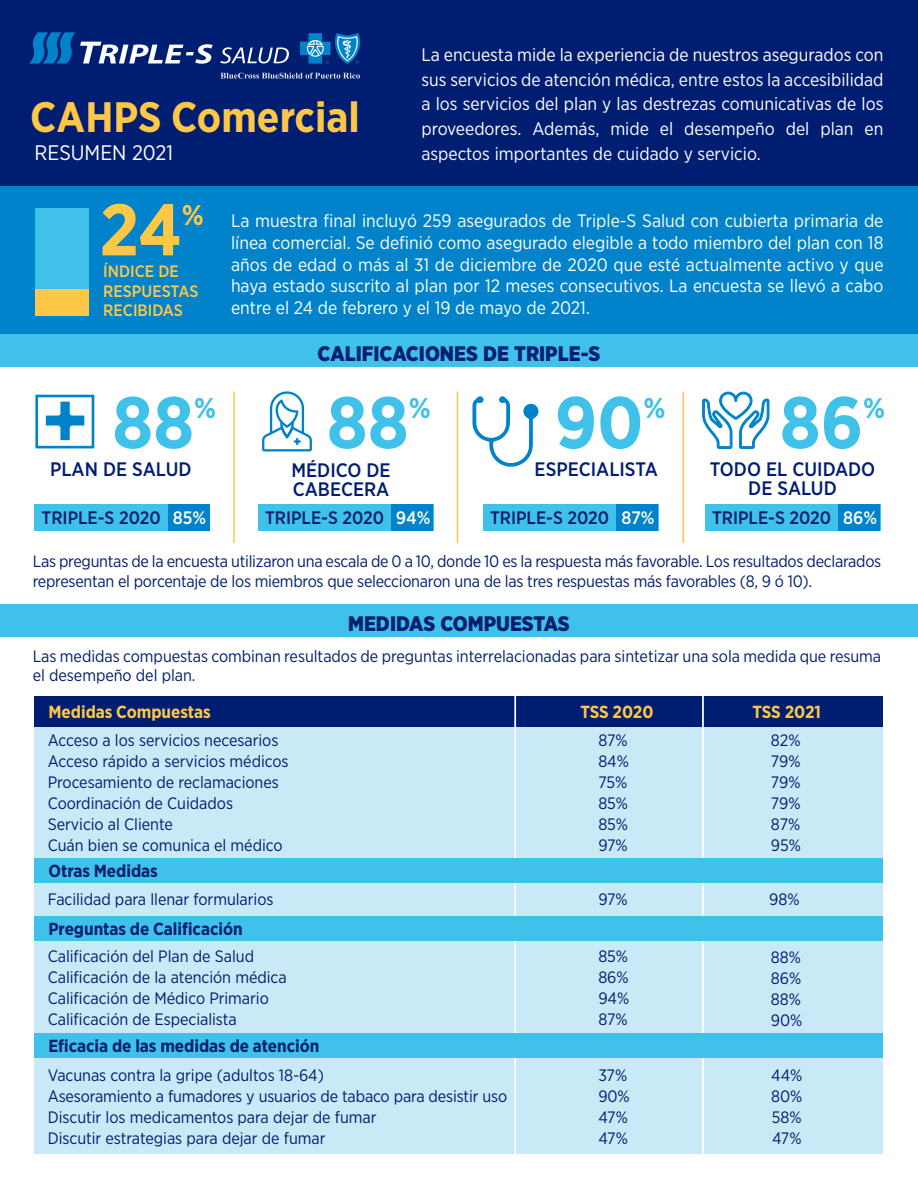
<style>
.page{position:relative;width:918px;height:1188px;background:#fff}
.page>*{position:absolute;margin:0;border:0;box-sizing:border-box;transform-origin:0 0}
.t1{font:700 72.9px "Gotham Narrow";color:#3fc1e9}
.t2{font:700 72.9px "Gotham Narrow";color:#ffc746}
.t3{font:700 42.6px "Gotham Narrow";color:#ffc746}
.t4{font:700 28.5px "Gotham Narrow";color:#3fc1e9}
.t5{font:700 28.5px "Gotham Narrow";color:#ffc746}
.t6{font:900 21px "Gotham Narrow";color:#001e71}
.t7{font:21px "Gotham Narrow";color:#fff}
.t8{font:500 19.5px/19.5px "Gotham Narrow";color:#001e71}
.t9{font:18px/24.8px "Gotham Narrow";color:#fff;text-align:justify}
.t10{font:500 18px "Gotham Narrow";color:#001e71}
.t11{font:700 17.4px "Gotham Narrow";letter-spacing:-.005em;color:#001e71}
.t12{font:700 17.4px "Gotham Narrow";letter-spacing:-.005em;color:#ffc746}
.t13{font:16.5px/21px "Gotham Narrow";letter-spacing:-.005em;color:#001e71}
.t14{font:500 16.5px/19.5px "Gotham Narrow";color:#ffc746}
.s1{color:#fff}
</style>
<div class="page">
<div style="left:0;top:0;width:918px;height:200px;background:#001e71"></div>
<svg style="left:220px;top:47px;width:69px;height:16px"></svg>
<svg style="left:29px;top:32px;width:184px;height:32px"></svg>
<svg style="left:220px;top:73px;width:140px;height:6px"></svg>
<svg style="left:300px;top:33px;width:60px;height:31px"></svg>
<div style="left:0;top:186px;width:918px;height:164px;background:#0083ca"></div>
<div style="left:0;top:334px;width:918px;height:34px;background:#3fc1e9"></div>
<div style="left:0;top:604px;width:918px;height:34px;background:#3fc1e9"></div>
<div style="left:35px;top:208px;width:54px;height:108px;background:#3fc1e9"></div>
<div style="left:35px;top:290px;width:54px;height:26px;background:#ffc746"></div>
<hr style="left:233px;top:392px;width:2px;height:151px;background:#ffc746">
<hr style="left:457px;top:392px;width:1px;height:151px;background:#ffc746">
<hr style="left:682px;top:392px;width:2px;height:151px;background:#ffc746">
<svg style="left:472px;top:396px;width:67px;height:71px"></svg>
<svg style="left:262px;top:391px;width:50px;height:60px"></svg>
<svg style="left:702px;top:392px;width:68px;height:57px"></svg>
<svg style="left:46px;top:402px;width:38px;height:38px"></svg>
<div style="left:35px;top:395px;width:59px;height:53px;border:3px solid #0083ca"></div>
<div style="left:34px;top:504px;width:176px;height:27px;background:#3fc1e9"></div>
<div style="left:168px;top:504px;width:42px;height:27px;background:#0083ca"></div>
<div style="left:258px;top:504px;width:176px;height:27px;background:#3fc1e9"></div>
<div style="left:392px;top:504px;width:42px;height:27px;background:#0083ca"></div>
<div style="left:483px;top:504px;width:175px;height:27px;background:#3fc1e9"></div>
<div style="left:616px;top:504px;width:42px;height:27px;background:#0083ca"></div>
<div style="left:705px;top:504px;width:175px;height:27px;background:#3fc1e9"></div>
<div style="left:838px;top:504px;width:42px;height:27px;background:#0083ca"></div>
<div style="left:34px;top:696px;width:850px;height:31px;background:#001e71"></div>
<div style="left:34px;top:727px;width:850px;height:427px;background:#cae9f7"></div>
<hr style="left:514px;top:696px;width:2px;height:468px;background:#fff">
<hr style="left:702px;top:696px;width:2px;height:468px;background:#fff">
<div style="left:34px;top:858px;width:850px;height:25px;background:#3fc1e9"></div>
<div style="left:34px;top:916px;width:850px;height:25px;background:#3fc1e9"></div>
<div style="left:34px;top:1033px;width:850px;height:25px;background:#3fc1e9"></div>
<h2 class="t3" style="left:30px;top:90px;width:331px">CAHPS Comercial</h2>
<p class="t7" style="left:34px;top:139px;width:140px">RESUMEN 2021</p>
<p class="t9" style="left:422px;top:42px;width:464px">La encuesta mide la experiencia de nuestros asegurados con sus servicios de atención médica, entre estos la accesibilidad a los servicios del plan y las destrezas comunicativas de los proveedores. Además, mide el desempeño del plan en aspectos importantes de cuidado y servicio.</p>
<h1 class="t2" style="left:99px;top:183px;width:84px">24</h1>
<h3 class="t5" style="left:182px;top:197px;width:24px">%</h3>
<p class="t14" style="left:103px;top:261px;width:97px">ÍNDICE DE<br>RESPUESTAS<br>RECIBIDAS</p>
<h1 class="t1" style="left:112px;top:376px;width:84px">88</h1>
<h3 class="t4" style="left:194px;top:390px;width:24px">%</h3>
<p class="t8" style="left:50px;top:459px;width:143px">PLAN DE SALUD</p>
<p class="t9" style="left:231px;top:210px;width:654px;line-height:21.6px">La muestra final incluyó 259 asegurados de Triple-S Salud con cubierta primaria de línea comercial. Se definió como asegurado elegible a todo miembro del plan con 18 años de edad o más al 31 de diciembre de 2020 que esté actualmente activo y que haya estado suscrito al plan por 12 meses consecutivos. La encuesta se llevó a cabo entre el 24 de febrero y el 19 de mayo de 2021.</p>
<p class="t6" style="left:317px;top:340px;width:285px">CALIFICACIONES DE TRIPLE-S</p>
<h1 class="t1" style="left:327px;top:376px;width:84px">88</h1>
<h3 class="t4" style="left:409px;top:390px;width:24px">%</h3>
<p class="t8" style="left:292px;top:460px;width:101px">MÉDICO DE<br>CABECERA</p>
<h1 class="t1" style="left:555px;top:376px;width:90px">90</h1>
<h3 class="t4" style="left:643px;top:390px;width:24px">%</h3>
<p class="t8" style="left:535px;top:459px;width:125px">ESPECIALISTA</p>
<h1 class="t1" style="left:780px;top:376px;width:85px">86</h1>
<h3 class="t4" style="left:863px;top:390px;width:24px">%</h3>
<p class="t8" style="left:710px;top:459px;width:167px;text-align:center">TODO EL CUIDADO<br>DE SALUD</p>
<p class="t10" style="left:42px;top:506px;width:166px">TRIPLE-S 2020 <span class="s1">85%</span></p>
<p class="t10" style="left:265px;top:506px;width:167px">TRIPLE-S 2020 <span class="s1">94%</span></p>
<p class="t10" style="left:490px;top:506px;width:166px">TRIPLE-S 2020 <span class="s1">87%</span></p>
<p class="t10" style="left:712px;top:506px;width:167px">TRIPLE-S 2020 <span class="s1">86%</span></p>
<p class="t13" style="left:33px;top:551px;width:850px;line-height:19.8px">Las preguntas de la encuesta utilizaron una escala de 0 a 10, donde 10 es la respuesta más favorable. Los resultados declarados representan el porcentaje de los miembros que seleccionaron una de las tres respuestas más favorables (8, 9 ó 10).</p>
<p class="t6" style="left:348px;top:610px;width:223px">MEDIDAS COMPUESTAS</p>
<p class="t13" style="left:33px;top:646px;width:850px;line-height:19.8px">Las medidas compuestas combinan resultados de preguntas interrelacionadas para sintetizar una sola medida que resuma el desempeño del plan.</p>
<p class="t12" style="left:48px;top:701px;width:164px">Medidas Compuestas</p>
<p class="t12" style="left:580px;top:701px;width:75px">TSS 2020</p>
<p class="t12" style="left:752px;top:701px;width:70px">TSS 2021</p>
<p class="t13" style="left:48px;top:729px;width:242px">Acceso a los servicios necesarios<br>Acceso rápido a servicios médicos<br>Procesamiento de reclamaciones<br>Coordinación de Cuidados<br>Servicio al Cliente<br>Cuán bien se comunica el médico</p>
<p class="t11" style="left:48px;top:860px;width:111px">Otras Medidas</p>
<p class="t13" style="left:48px;top:888px;width:227px">Facilidad para llenar formularios</p>
<p class="t11" style="left:48px;top:918px;width:196px">Preguntas de Calificación</p>
<p class="t13" style="left:48px;top:946px;width:240px">Calificación del Plan de Salud<br>Calificación de la atención médica<br>Calificación de Médico Primario<br>Calificación de Especialista</p>
<p class="t11" style="left:48px;top:1035px;width:272px">Eficacia de las medidas de atención</p>
<p class="t13" style="left:48px;top:1065px;width:461px">Vacunas contra la gripe (adultos 18-64)<br>Asesoramiento a fumadores y usuarios de tabaco para desistir uso Discutir los medicamentos para dejar de fumar<br>Discutir estrategias para dejar de fumar</p>
<p class="t13" style="left:598px;top:729px;width:32px;text-align:justify">87% 84% 75% 85% 85% 97%</p>
<p class="t13" style="left:598px;top:888px;width:31px">97%</p>
<p class="t13" style="left:598px;top:946px;width:32px;text-align:justify">85% 86% 94% 87%</p>
<p class="t13" style="left:598px;top:1065px;width:33px">37%<br>90%<br>47%<br>47%</p>
<p class="t13" style="left:771px;top:729px;width:31px;text-align:justify">82% 79% 79% 79% 87% 95%</p>
<p class="t13" style="left:769px;top:888px;width:32px">98%</p>
<p class="t13" style="left:771px;top:946px;width:33px;text-align:justify">88% 86% 88% 90%</p>
<p class="t13" style="left:771px;top:1065px;width:33px;text-align:justify">44% 80% 58% 47%</p>
</div>
